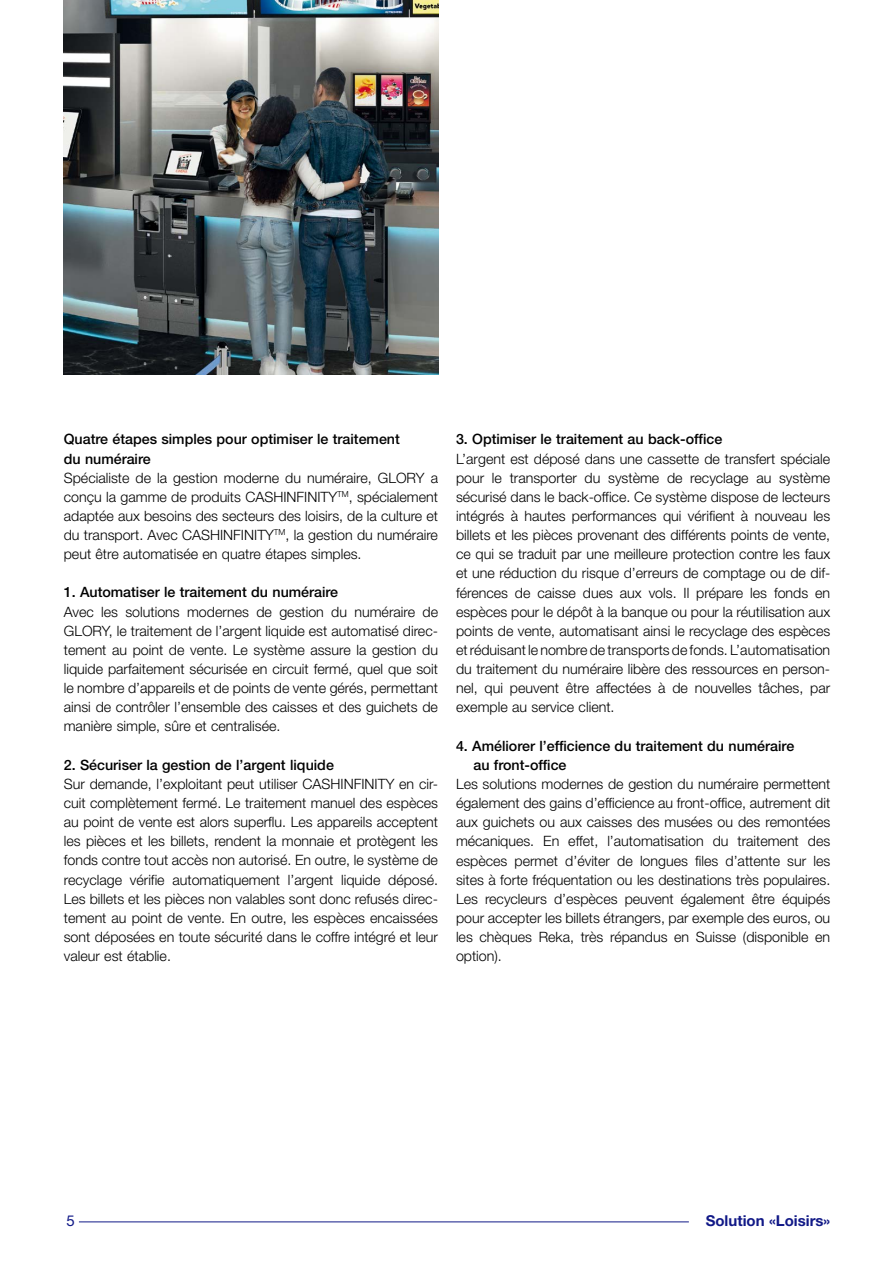
<style>
.page{position:relative;width:893px;height:1263px;background:#fff}
.page>*{position:absolute;margin:0;border:0;box-sizing:border-box;transform-origin:0 0}
.t1{font:700 15px "Helvetica Neue LT Std";color:#111987}
.t2{font:15px "Helvetica Neue LT Std";color:#111987}
.t3{font:300 14.25px/19.2px "Helvetica Neue LT Std";color:#000;text-align:justify}
.t4{font:500 14.25px/19.2px "Helvetica Neue LT Std";color:#000}
</style>
<div class="page">
<hr style="left:79px;top:1221px;width:610px;height:1px;background:#111987">
<img style="left:64px;top:0;width:374px;height:374px">
<p class="t4" style="left:64px;top:430px;width:338px">Quatre étapes simples pour optimiser le traitement du numéraire</p>
<p class="t3" style="left:64px;top:468px;width:376px">Spécialiste de la gestion moderne du numéraire, GLORY a conçu la gamme de produits CASHINFINITY<sup>TM</sup>, spécialement adaptée aux besoins des secteurs des loisirs, de la culture et du transport. Avec CASHINFINITY<sup>TM</sup>, la gestion du numéraire peut être automatisée en quatre étapes simples.</p>
<p class="t4" style="left:64px;top:583px;width:276px">1. Automatiser le traitement du numéraire</p>
<p class="t3" style="left:64px;top:602px;width:376px">Avec les solutions modernes de gestion du numéraire de GLORY, le traitement de l’argent liquide est automatisé direc&shy;tement au point de vente. Le système assure la gestion du liquide parfaitement sécurisée en circuit fermé, quel que soit le nombre d’appareils et de points de vente gérés, permettant ainsi de contrôler l’ensemble des caisses et des guichets de manière simple, sûre et centralisée.</p>
<p class="t4" style="left:64px;top:755px;width:272px">2. Sécuriser la gestion de l’argent liquide</p>
<p class="t3" style="left:64px;top:774px;width:376px">Sur demande, l’exploitant peut utiliser CASHINFINITY en cir&shy;cuit complètement fermé. Le traitement manuel des espèces au point de vente est alors superflu. Les appareils acceptent les pièces et les billets, rendent la monnaie et protègent les fonds contre tout accès non autorisé. En outre, le système de recyclage vérifie automatiquement l’argent liquide déposé.<br>Les billets et les pièces non valables sont donc refusés direc&shy;tement au point de vente. En outre, les espèces encaissées sont déposées en toute sécurité dans le coffre intégré et leur valeur est établie.</p>
<p class="t4" style="left:456px;top:430px;width:268px">3. Optimiser le traitement au back-office</p>
<p class="t3" style="left:456px;top:449px;width:376px">L’argent est déposé dans une cassette de transfert spéciale pour le transporter du système de recyclage au système sécurisé dans le back-office. Ce système dispose de lecteurs intégrés à hautes performances qui vérifient à nouveau les billets et les pièces provenant des différents points de vente, ce qui se traduit par une meilleure protection contre les faux et une réduction du risque d’erreurs de comptage ou de dif&shy;férences de caisse dues aux vols. Il prépare les fonds en espèces pour le dépôt à la banque ou pour la réutilisation aux points de vente, automatisant ainsi le recyclage des espèces et réduisant le nombre de transports de fonds. L’automatisation du traitement du numéraire libère des ressources en person&shy;nel, qui peuvent être affectées à de nouvelles tâches, par exemple au service client.</p>
<p class="t4" style="left:473px;top:736px;width:322px;text-indent:-17px">4. Améliorer l’efficience du traitement du numéraire au front-office</p>
<p class="t3" style="left:456px;top:774px;width:376px">Les solutions modernes de gestion du numéraire permettent également des gains d’efficience au front-office, autrement dit aux guichets ou aux caisses des musées ou des remontées mécaniques. En effet, l’automatisation du traitement des espèces permet d’éviter de longues files d’attente sur les sites à forte fréquentation ou les destinations très populaires.<br>Les recycleurs d’espèces peuvent également être équipés pour accepter les billets étrangers, par exemple des euros, ou les chèques Reka, très répandus en Suisse (disponible en option).</p>
<p class="t2" style="left:66px;top:1211px;width:10px">5</p>
<p class="t1" style="left:706px;top:1211px;width:126px">Solution «Loisirs»</p>
</div>
